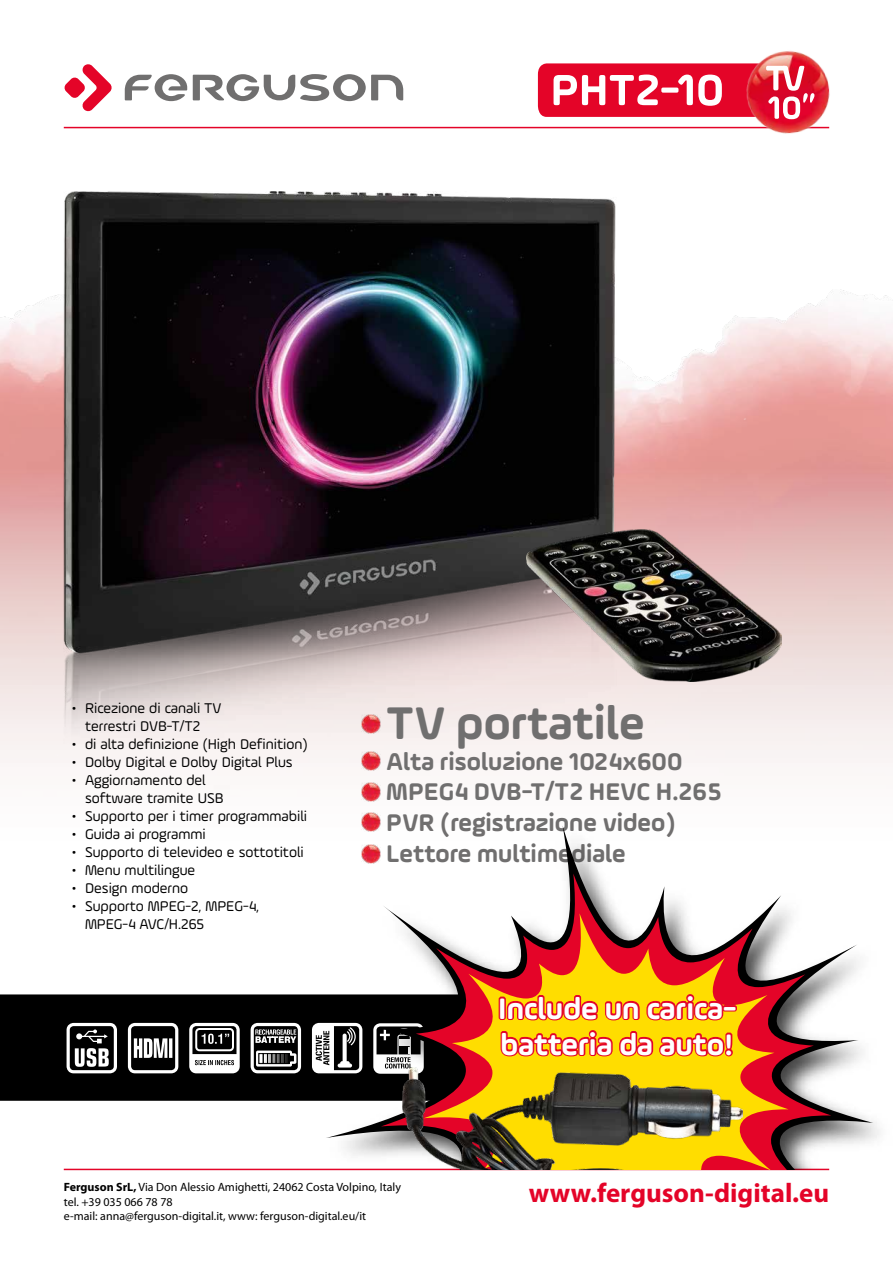
<style>
.page{position:relative;width:893px;height:1263px;background:#fff}
.page>*{position:absolute;margin:0;border:0;box-sizing:border-box;transform-origin:0 0}
.t1{font:700 48.6px "Ample Soft";color:#706f6f}
.t2{font:700 31.5px/36px "Ample Soft";color:#fff}
.t3{font:700 27px "Myriad Pro";color:#e40428}
.t4{font:700 25.65px/30.8px "Ample Soft";color:#706f6f}
.t5{font:15px/18px "Ample Soft";color:#000}
.t6{font:12px/14.4px "Myriad Pro";color:#000}
.s1{font-weight:700}
</style>
<div class="page">
<img style="left:0;top:289px;width:893px;height:513px">
<hr style="left:64px;top:127px;width:765px;height:1px;background:#e40428">
<svg style="left:64px;top:64px;width:48px;height:48px"></svg>
<svg style="left:125px;top:74px;width:62px;height:27px"></svg>
<svg style="left:193px;top:74px;width:210px;height:27px"></svg>
<hr style="left:64px;top:1169px;width:765px;height:1px;background:#e40428">
<img style="left:738px;top:51px;width:92px;height:83px">
<svg style="left:538px;top:63px;width:276px;height:56px"></svg>
<div style="left:0;top:994px;width:313px;height:107px;background:#000"></div>
<svg style="left:67px;top:1023px;width:50px;height:50px"></svg>
<svg style="left:128px;top:1023px;width:50px;height:50px"></svg>
<svg style="left:189px;top:1023px;width:51px;height:50px"></svg>
<svg style="left:312px;top:1023px;width:1px;height:50px"></svg>
<svg style="left:251px;top:1023px;width:50px;height:50px"></svg>
<svg style="left:265px;top:1055px;width:22px;height:7px"></svg>
<div style="left:259px;top:1053px;width:4px;height:11px;border:1px solid #000"></div>
<div style="left:263px;top:1053px;width:5px;height:11px;border:1px solid #000"></div>
<div style="left:267px;top:1053px;width:5px;height:11px;border:1px solid #000"></div>
<div style="left:272px;top:1053px;width:4px;height:11px;border:1px solid #000"></div>
<div style="left:276px;top:1053px;width:5px;height:11px;border:1px solid #000"></div>
<div style="left:280px;top:1053px;width:5px;height:11px;border:1px solid #000"></div>
<div style="left:284px;top:1053px;width:5px;height:11px;border:1px solid #000"></div>
<img style="left:64px;top:191px;width:553px;height:608px">
<img style="left:361px;top:714px;width:20px;height:19px">
<img style="left:361px;top:751px;width:20px;height:20px">
<img style="left:361px;top:782px;width:20px;height:19px">
<img style="left:313px;top:812px;width:567px;height:357px">
<svg style="left:326px;top:825px;width:547px;height:344px"></svg>
<svg style="left:381px;top:874px;width:450px;height:295px"></svg>
<svg style="left:424px;top:913px;width:365px;height:256px"></svg>
<div style="left:722px;top:1005px;width:15px;height:6px;border:3px solid #e40428;border-radius:2px"></div>
<svg style="left:499px;top:991px;width:237px;height:67px"></svg>
<img style="left:402px;top:1067px;width:340px;height:102px">
<img style="left:526px;top:529px;width:255px;height:152px">
<p class="t5" style="left:72px;top:699px;width:151px;text-align:center">• Ricezione di canali TV terrestri DVB-T/T2</p>
<p class="t5" style="left:72px;top:735px;width:237px">• di alta definizione (High Definition)</p>
<p class="t5" style="left:72px;top:753px;width:222px">• Dolby Digital e Dolby Digital Plus</p>
<p class="t5" style="left:85px;top:771px;width:140px;text-indent:-13px">• Aggiornamento del software tramite USB</p>
<p class="t5" style="left:72px;top:807px;width:236px">• Supporto per i timer programmabili</p>
<p class="t5" style="left:72px;top:825px;width:135px">• Guida ai programmi</p>
<p class="t5" style="left:72px;top:843px;width:233px">• Supporto di televideo e sottotitoli</p>
<p class="t5" style="left:72px;top:861px;width:125px">• Menu multilingue</p>
<p class="t5" style="left:72px;top:879px;width:117px">• Design moderno</p>
<p class="t5" style="left:85px;top:897px;width:176px;text-indent:-13px">• Supporto MPEG-2, MPEG-4,<br>MPEG-4 AVC/H.265</p>
<h1 class="t1" style="left:386px;top:693px;width:260px">TV portatile</h1>
<h3 class="t4" style="left:386px;top:745px;width:337px">Alta risoluzione 1024x600<br>MPEG4 DVB-T/T2 HEVC H.265<br>PVR (registrazione video)<br>Lettore multimediale</h3>
<h2 class="t2" style="left:498px;top:990px;width:240px">Include un carica&shy;batteria da auto!</h2>
<p class="t6" style="left:64px;top:1180px;width:339px"><span class="s1">Ferguson SrL,</span> Via Don Alessio Amighetti, 24062 Costa Volpino, Italy tel. +39 035 066 78 78<br>e-mail: anna@ferguson-digital.it, www: ferguson-digital.eu/it</p>
<h3 class="t3" style="left:529px;top:1176px;width:302px">www.ferguson-digital.eu</h3>
</div>
